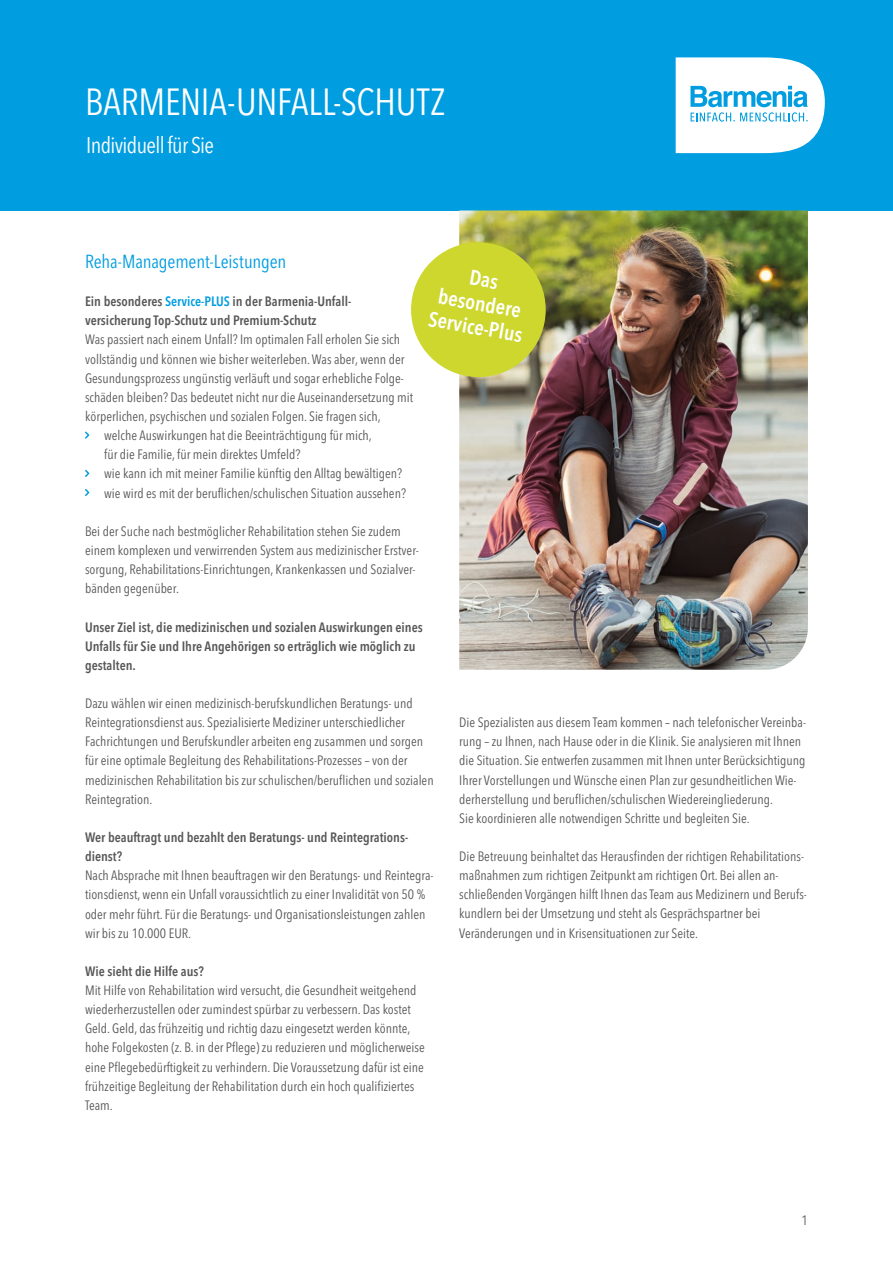
<style>
.page{position:relative;width:893px;height:1263px;background:#fff}
.page>*{position:absolute;margin:0;border:0;box-sizing:border-box;transform-origin:0 0}
.t1{font:condensed 37.5px "Avenir Next LT Pro";letter-spacing:-.005em;color:#fff}
.t2{font:condensed 22.5px "Avenir Next LT Pro";letter-spacing:-.03em;color:#fff}
.t3{font:600 condensed 21px/24px "Avenir Next LT Pro";color:#fff;text-align:center}
.t4{font:condensed 18.75px "Avenir Next LT Pro";letter-spacing:-.005em;color:#009de0}
.t5{font:condensed 13.5px/19.2px "Avenir Next LT Pro";color:#585757}
.t6{font:600 condensed 13.5px/19.2px "Avenir Next LT Pro";color:#585757}
.s1{color:#009de0}
</style>
<div class="page">
<div style="left:0;top:0;width:893px;height:210px;background:#009de0"></div>
<svg style="left:676px;top:57px;width:149px;height:96px;background:#d1edf9"></svg>
<svg style="left:85px;top:431px;width:4px;height:8px"></svg>
<svg style="left:85px;top:470px;width:4px;height:7px"></svg>
<svg style="left:85px;top:489px;width:4px;height:7px"></svg>
<img style="left:459px;top:210px;width:349px;height:460px">
<div style="left:411px;top:242px;width:135px;height:135px;background:#cdd72d;border-radius:50%"></div>
<h1 class="t1" style="left:85px;top:79px;width:362px">BARMENIA-UNFALL-SCHUTZ</h1>
<h2 class="t2" style="left:86px;top:132px;width:129px">Individuell für Sie</h2>
<h3 class="t4" style="left:85px;top:250px;width:203px">Reha-Management-Leistungen</h3>
<p class="t6" style="left:85px;top:292px;width:268px">Ein besonderes <span class="s1">Service-PLUS</span> in der Barmenia-Unfall&shy;versicherung Top-Schutz und Premium-Schutz</p>
<p class="t5" style="left:85px;top:330px;width:317px">Was passiert nach einem Unfall? Im optimalen Fall erholen Sie sich</p>
<p class="t5" style="left:85px;top:349px;width:321px">vollständig und können wie bisher weiterleben. Was aber, wenn der</p>
<p class="t5" style="left:85px;top:368px;width:320px">Gesundungsprozess ungünstig verläuft und sogar erhebliche Folge-</p>
<p class="t5" style="left:85px;top:387px;width:330px">schäden bleiben? Das bedeutet nicht nur die Auseinandersetzung mit</p>
<p class="t5" style="left:85px;top:407px;width:297px">körperlichen, psychischen und sozialen Folgen. Sie fragen sich,</p>
<p class="t5" style="left:104px;top:426px;width:269px">welche Auswirkungen hat die Beeinträchtigung für mich,</p>
<p class="t5" style="left:104px;top:445px;width:198px">für die Familie, für mein direktes Umfeld?</p>
<p class="t5" style="left:104px;top:464px;width:299px">wie kann ich mit meiner Familie künftig den Alltag bewältigen?</p>
<p class="t5" style="left:104px;top:483px;width:303px">wie wird es mit der beruflichen/schulischen Situation aussehen?</p>
<p class="t5" style="left:85px;top:521px;width:335px">Bei der Suche nach bestmöglicher Rehabilitation stehen Sie zudem einem komplexen und verwirrenden System aus medizinischer Erstver&shy;sorgung, Rehabilitations-Einrichtungen, Krankenkassen und Sozialver&shy;bänden gegenüber.</p>
<p class="t6" style="left:85px;top:617px;width:339px">Unser Ziel ist, die medizinischen und sozialen Auswirkungen eines<br>Unfalls für Sie und Ihre Angehörigen so erträglich wie möglich zu gestalten.</p>
<p class="t5" style="left:85px;top:694px;width:350px">Dazu wählen wir einen medizinisch-berufskundlichen Beratungs- und Reintegrationsdienst aus. Spezialisierte Mediziner unterschiedlicher Fachrichtungen und Berufskundler arbeiten eng zusammen und sorgen für eine optimale Begleitung des Rehabilitations-Prozesses – von der medizinischen Rehabilitation bis zur schulischen/beruflichen und sozialen Reintegration.</p>
<p class="t6" style="left:85px;top:827px;width:325px">Wer beauftragt und bezahlt den Beratungs- und Reintegrations&shy;dienst?</p>
<p class="t5" style="left:85px;top:866px;width:350px">Nach Absprache mit Ihnen beauftragen wir den Beratungs- und Reintegra&shy;tionsdienst, wenn ein Unfall voraussichtlich zu einer Invalidität von 50 % oder mehr führt. Für die Beratungs- und Organisationsleistungen zahlen wir bis zu 10.000 EUR.</p>
<p class="t6" style="left:85px;top:961px;width:120px">Wie sieht die Hilfe aus?</p>
<p class="t5" style="left:85px;top:981px;width:341px">Mit Hilfe von Rehabilitation wird versucht, die Gesundheit weitgehend wiederherzustellen oder zumindest spürbar zu verbessern. Das kostet Geld. Geld, das frühzeitig und richtig dazu eingesetzt werden könnte, hohe Folgekosten (z. B. in der Pflege) zu reduzieren und möglicherweise eine Pflegebedürftigkeit zu verhindern. Die Voraussetzung dafür ist eine frühzeitige Begleitung der Rehabilitation durch ein hoch qualifiziertes Team.</p>
<h3 class="t3" style="left:439px;top:259px;width:97px;rotate:10deg">Das besondere<br>Service-Plus</h3>
<p class="t5" style="left:459px;top:713px;width:348px">Die Spezialisten aus diesem Team kommen – nach telefonischer Vereinba&shy;rung – zu Ihnen, nach Hause oder in die Klinik. Sie analysieren mit Ihnen die Situation. Sie entwerfen zusammen mit Ihnen unter Berücksichtigung Ihrer Vorstellungen und Wünsche einen Plan zur gesundheitlichen Wie&shy;derherstellung und beruflichen/schulischen Wiedereingliederung.<br>Sie koordinieren alle notwendigen Schritte und begleiten Sie.</p>
<p class="t5" style="left:459px;top:847px;width:347px">Die Betreuung beinhaltet das Herausfinden der richtigen Rehabilitations&shy;maßnahmen zum richtigen Zeitpunkt am richtigen Ort. Bei allen an&shy;schließenden Vorgängen hilft Ihnen das Team aus Medizinern und Berufs-- kundlern bei der Umsetzung und steht als Gesprächspartner bei Veränderungen und in Krisensituationen zur Seite.</p>
<p class="t5" style="left:802px;top:1210px;width:8px">1</p>
</div>
